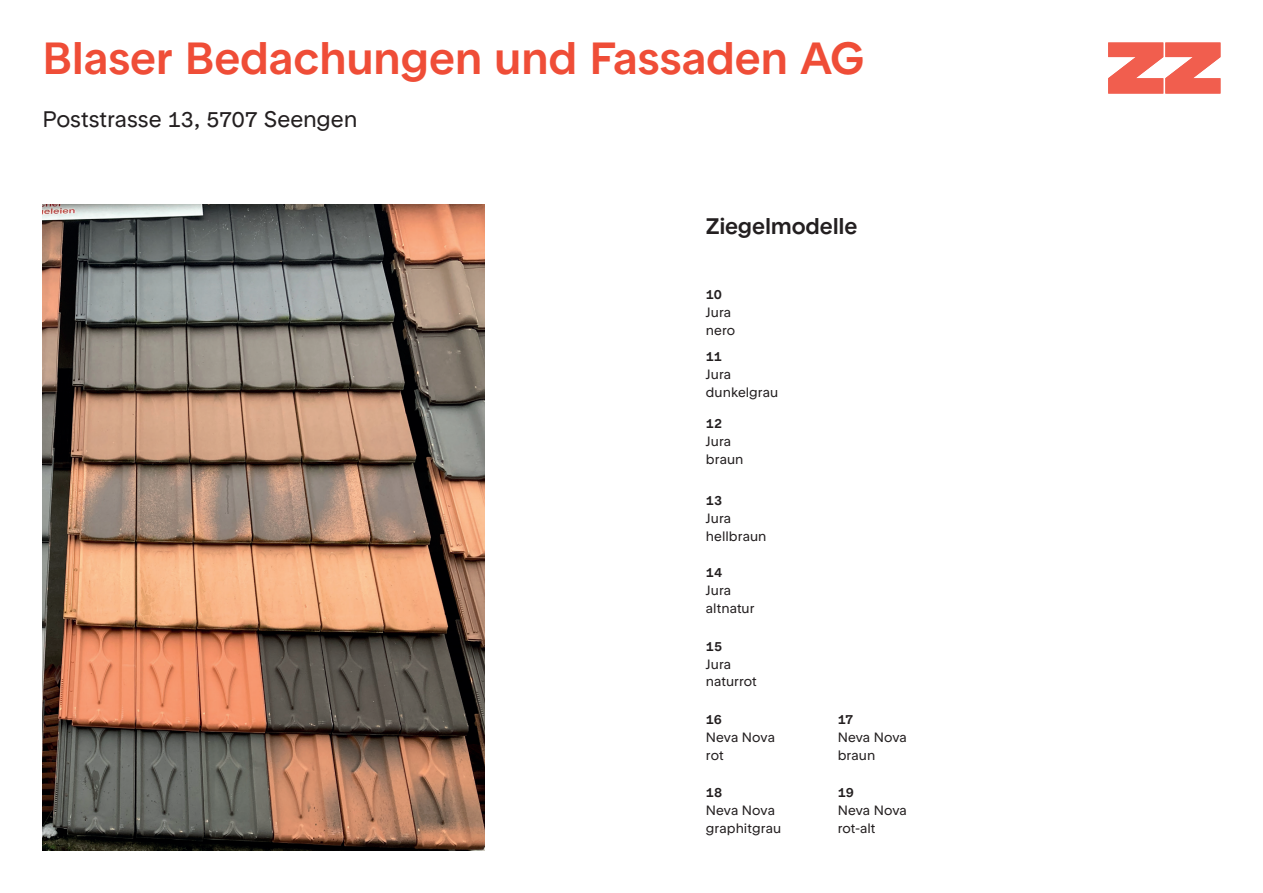
<style>
.page{position:relative;width:1263px;height:893px;background:#fff}
.page>*{position:absolute;margin:0;border:0;box-sizing:border-box;transform-origin:0 0}
.t1{font:500 45px "ZZ Rondelle";letter-spacing:-.005em;color:#ef4d37}
.t2{font:22.5px "ZZ Rondelle";letter-spacing:-.01em;color:#231f20}
.t3{font:500 22.5px "ZZ Rondelle";letter-spacing:-.005em;color:#231f20}
.t4{font:13.5px/18px "ZZ Rondelle";color:#231f20}
.t5{font:500 13.5px "ZZ Rondelle";color:#231f20}
</style>
<div class="page">
<svg style="left:1108px;top:43px;width:112px;height:51px"></svg>
<img style="left:43px;top:204px;width:442px;height:646px">
<h1 class="t1" style="left:43px;top:31px;width:824px">Blaser Bedachungen und Fassaden AG</h1>
<h2 class="t2" style="left:43px;top:106px;width:316px">Poststrasse 13, 5707 Seengen</h2>
<h2 class="t3" style="left:706px;top:213px;width:153px">Ziegelmodelle</h2>
<p class="t5" style="left:706px;top:286px;width:18px">10</p>
<p class="t4" style="left:706px;top:303px;width:31px">Jura nero</p>
<p class="t5" style="left:706px;top:348px;width:18px">11</p>
<p class="t4" style="left:706px;top:366px;width:74px">Jura dunkelgrau</p>
<p class="t5" style="left:706px;top:415px;width:18px">12</p>
<p class="t4" style="left:706px;top:433px;width:39px">Jura braun</p>
<p class="t5" style="left:706px;top:492px;width:18px">13</p>
<p class="t4" style="left:706px;top:509px;width:62px">Jura hellbraun</p>
<p class="t5" style="left:706px;top:564px;width:18px">14</p>
<p class="t4" style="left:706px;top:581px;width:50px">Jura altnatur</p>
<p class="t5" style="left:706px;top:638px;width:18px">15</p>
<p class="t4" style="left:706px;top:655px;width:52px">Jura naturrot</p>
<p class="t5" style="left:706px;top:711px;width:18px">16</p>
<p class="t4" style="left:706px;top:728px;width:71px">Neva Nova rot</p>
<p class="t5" style="left:706px;top:784px;width:18px">18</p>
<p class="t4" style="left:706px;top:801px;width:77px">Neva Nova graphitgrau</p>
<p class="t5" style="left:838px;top:711px;width:17px">17</p>
<p class="t4" style="left:838px;top:728px;width:71px">Neva Nova braun</p>
<p class="t5" style="left:838px;top:784px;width:18px">19</p>
<p class="t4" style="left:838px;top:801px;width:71px">Neva Nova rot-alt</p>
</div>
